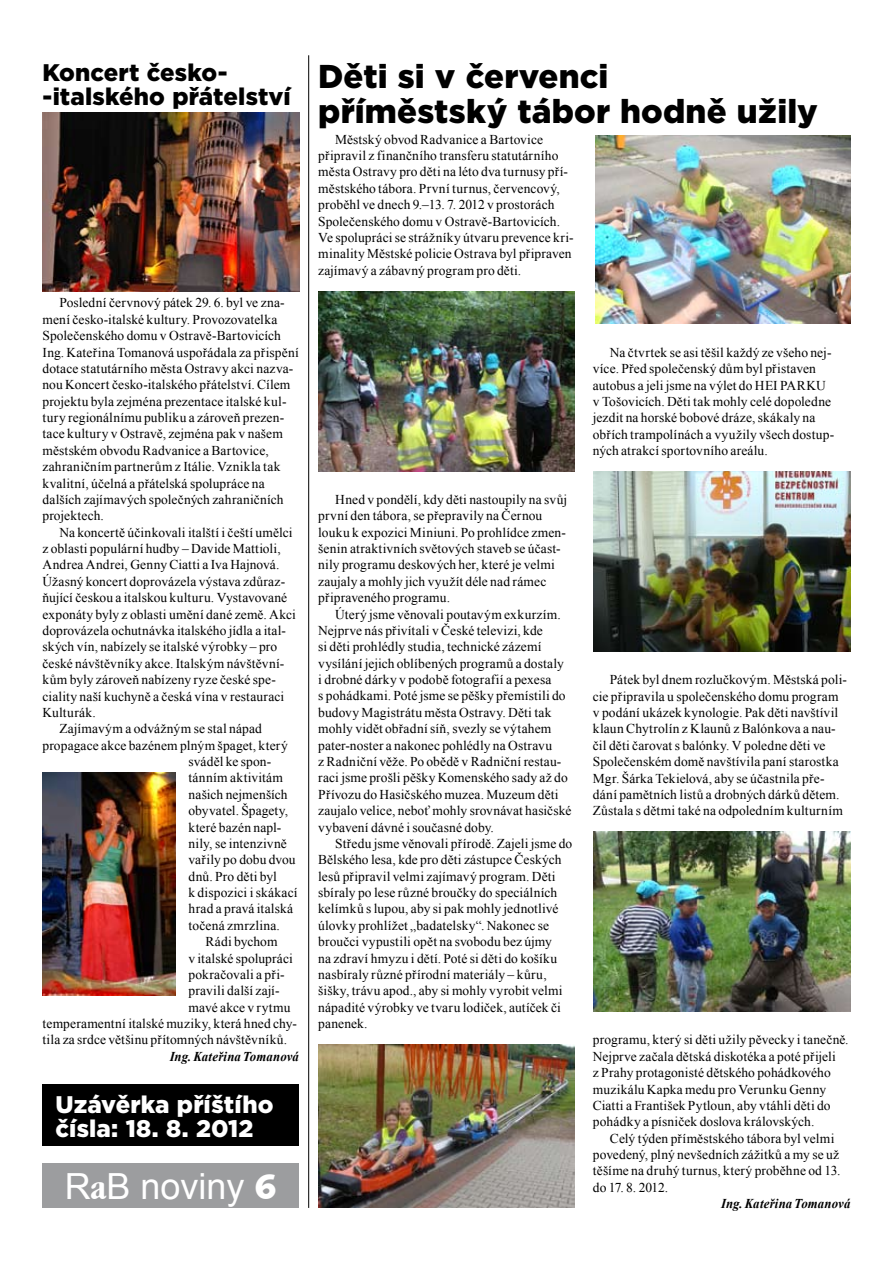
<style>
.page{position:relative;width:893px;height:1263px;background:#fff}
.page>*{position:absolute;margin:0;border:0;box-sizing:border-box;transform-origin:0 0}
.t1{font:36px "Arial";color:#fff}
.t2{font:900 33px/34.5px "Gotham";letter-spacing:.005em;color:#000}
.t3{font:900 24px/24px "Gotham";color:#000}
.t4{font:900 24px/24px "Gotham";letter-spacing:.005em;color:#fff}
.t5{font:13.5px/16.4px "Times New Roman";letter-spacing:.01em;color:#000}
.t6{font:italic 700 13.5px "Times New Roman";letter-spacing:.01em;color:#000;scale:.95 1}
.s1{font-family:"Garmd ITC Bk Cn BTCE Bold Condensed"}
.s2{font-family:"Humanst 531 Blk BTCE Black"}
</style>
<div class="page">
<div style="left:43px;top:1163px;width:256px;height:45px;background:#9c9d9f"></div>
<div style="left:43px;top:1084px;width:256px;height:62px;background:#000"></div>
<img style="left:43px;top:772px;width:133px;height:223px">
<img style="left:43px;top:112px;width:256px;height:179px">
<img style="left:318px;top:291px;width:257px;height:180px">
<img style="left:318px;top:1044px;width:257px;height:164px">
<img style="left:594px;top:831px;width:256px;height:180px">
<img style="left:595px;top:136px;width:255px;height:188px">
<img style="left:594px;top:471px;width:256px;height:180px">
<hr style="left:308px;top:55px;width:1px;height:1153px;background:#000">
<h3 class="t3" style="left:43px;top:60px;width:250px">Koncert česko--italského přátelství</h3>
<p class="t5" style="left:43px;top:295px;width:258px;text-indent:17px">Poslední červnový pátek 29. 6. byl ve zna&shy;mení česko-italské kultury. Provozovatelka Společenského domu v Ostravě-Bartovicích Ing. Kateřina Tomanová uspořádala za přispění dotace statutárního města Ostravy akci nazva&shy;nou Koncert česko-italského přátelství. Cílem projektu byla zejména prezentace italské kul&shy;tury regionálnímu publiku a zároveň prezen&shy;tace kultury v Ostravě, zejména pak v našem městském obvodu Radvanice a Bartovice, zahraničním partnerům z Itálie. Vznikla tak kvalitní, účelná a přátelská spolupráce na dalších zajímavých společných zahraničních projektech.</p>
<p class="t5" style="left:60px;top:524px;width:235px">Na koncertě účinkovali italští i čeští umělci</p>
<p class="t5" style="left:43px;top:540px;width:240px">z oblasti populární hudby – Davide Mattioli,</p>
<p class="t5" style="left:43px;top:557px;width:239px">Andrea Andrei, Genny Ciatti a Iva Hajnová.</p>
<p class="t5" style="left:43px;top:573px;width:244px">Úžasný koncert doprovázela výstava zdůraz-</p>
<p class="t5" style="left:43px;top:589px;width:246px">ňující českou a italskou kulturu. Vystavované</p>
<p class="t5" style="left:43px;top:606px;width:255px">exponáty byly z oblasti umění dané země. Akci</p>
<p class="t5" style="left:43px;top:622px;width:245px">doprovázela ochutnávka italského jídla a ital-</p>
<p class="t5" style="left:43px;top:638px;width:236px">ských vín, nabízely se italské výrobky – pro</p>
<p class="t5" style="left:43px;top:655px;width:243px">české návštěvníky akce. Italským návštěvní-</p>
<p class="t5" style="left:43px;top:671px;width:235px">kům byly zároveň nabízeny ryze české spe-</p>
<p class="t5" style="left:43px;top:688px;width:243px">ciality naší kuchyně a česká vína v restauraci</p>
<p class="t5" style="left:43px;top:704px;width:55px">Kulturák.</p>
<p class="t5" style="left:60px;top:720px;width:204px">Zajímavým a odvážným se stal nápad</p>
<p class="t5" style="left:43px;top:737px;width:247px">propagace akce bazénem plným špaget, který</p>
<p class="t5" style="left:188px;top:753px;width:84px">sváděl ke spon-</p>
<p class="t5" style="left:188px;top:769px;width:96px">tánním aktivitám</p>
<p class="t5" style="left:188px;top:786px;width:101px">našich nejmenších</p>
<p class="t5" style="left:188px;top:802px;width:101px">obyvatel. Špagety,</p>
<p class="t5" style="left:188px;top:819px;width:94px">které bazén napl-</p>
<p class="t5" style="left:188px;top:835px;width:100px">nily, se intenzivně</p>
<p class="t5" style="left:188px;top:851px;width:109px">vařily po dobu dvou</p>
<p class="t5" style="left:188px;top:868px;width:90px">dnů. Pro děti byl</p>
<p class="t5" style="left:188px;top:884px;width:110px">k dispozici i skákací</p>
<p class="t5" style="left:188px;top:900px;width:106px">hrad a pravá italská</p>
<p class="t5" style="left:188px;top:917px;width:93px">točená zmrzlina.</p>
<p class="t5" style="left:206px;top:933px;width:74px">Rádi bychom</p>
<p class="t5" style="left:188px;top:950px;width:106px">v italské spolupráci</p>
<p class="t5" style="left:188px;top:966px;width:98px">pokračovali a při-</p>
<p class="t5" style="left:188px;top:982px;width:92px">pravili další zají-</p>
<p class="t5" style="left:188px;top:999px;width:103px">mavé akce v rytmu</p>
<p class="t5" style="left:43px;top:1015px;width:256px">temperamentní italské muziky, která hned chy-</p>
<p class="t5" style="left:43px;top:1031px;width:246px">tila za srdce většinu přítomných návštěvníků.</p>
<p class="t6" style="left:170px;top:1047px;width:138px">Ing.Kateřina Tomanová</p>
<h3 class="t4" style="left:56px;top:1092px;width:220px">Uzávěrka příštího čísla: 18. 8. 2012</h3>
<h1 class="t1" style="left:65px;top:1163px;width:214px">R<span class="s1">a</span>B noviny <span class="s2">6</span></h1>
<h2 class="t2" style="left:318px;top:59px;width:501px">Děti si v červenci<br>příměstský tábor hodně užily</h2>
<p class="t5" style="left:318px;top:131px;width:257px;text-indent:17px">Městský obvod Radvanice a Bartovice připravil z finančního transferu statutárního města Ostravy pro děti na léto dva turnusy pří&shy;městského tábora. První turnus, červencový, proběhl ve dnech 9.–13. 7. 2012 v prostorách Společenského domu v Ostravě-Bartovicích.<br>Ve spolupráci se strážníky útvaru prevence kri&shy;minality Městské policie Ostrava byl připraven zajímavý a zábavný program pro děti.</p>
<p class="t5" style="left:318px;top:491px;width:251px;text-indent:17px">Hned v pondělí, kdy děti nastoupily na svůj první den tábora, se přepravily na Černou louku k expozici Miniuni. Po prohlídce zmen&shy;šenin atraktivních světových staveb se účast&shy;nily programu deskových her, které je velmi zaujaly a mohly jich využít déle nad rámec připraveného programu.</p>
<p class="t5" style="left:318px;top:606px;width:255px;text-indent:17px">Úterý jsme věnovali poutavým exkurzím.<br>Nejprve nás přivítali v České televizi, kde<br>si děti prohlédly studia, technické zázemí vysílání jejich oblíbených programů a dostaly<br>i drobné dárky v podobě fotografií a pexesa<br>s pohádkami. Poté jsme se pěšky přemístili do budovy Magistrátu města Ostravy. Děti tak mohly vidět obřadní síň, svezly se výtahem pater-noster a nakonec pohlédly na Ostravu<br>z Radniční věže. Po obědě v Radniční restau&shy;raci jsme prošli pěšky Komenského sady až do Přívozu do Hasičského muzea. Muzeum děti zaujalo velice, neboť mohly srovnávat hasičské vybavení dávné i současné doby.</p>
<p class="t5" style="left:318px;top:835px;width:256px;text-indent:17px">Středu jsme věnovali přírodě. Zajeli jsme do Bělského lesa, kde pro děti zástupce Českých lesů připravil velmi zajímavý program. Děti sbíraly po lese různé broučky do speciálních kelímků s lupou, aby si pak mohly jednotlivé úlovky prohlížet „badatelsky“. Nakonec se broučci vypustili opět na svobodu bez újmy<br>na zdraví hmyzu i dětí. Poté si děti do košíku nasbíraly různé přírodní materiály – kůru, šišky, trávu apod., aby si mohly vyrobit velmi nápadité výrobky ve tvaru lodiček, autíček či panenek.</p>
<p class="t5" style="left:593px;top:344px;width:243px;text-indent:17px">Na čtvrtek se asi těšil každý ze všeho nej&shy;více. Před společenský dům byl přistaven autobus a jeli jsme na výlet do HEI PARKU v Tošovicích. Děti tak mohly celé dopoledne jezdit na horské bobové dráze, skákaly na obřích trampolínách a využily všech dostup&shy;ných atrakcí sportovního areálu.</p>
<p class="t5" style="left:593px;top:671px;width:256px;text-indent:17px">Pátek byl dnem rozlučkovým. Městská poli&shy;cie připravila u společenského domu program v podání ukázek kynologie. Pak děti navštívil klaun Chytrolín z Klaunů z Balónkova a nau&shy;čil děti čarovat s balónky. V poledne děti ve Společenském domě navštívila paní starostka Mgr. Šárka Tekielová, aby se účastnila pře&shy;dání pamětních listů a drobných dárků dětem.<br>Zůstala s dětmi také na odpoledním kulturním</p>
<p class="t5" style="left:593px;top:1031px;width:257px">programu, který si děti užily pěvecky i tanečně.<br>Nejprve začala dětská diskotéka a poté přijeli<br>z Prahy protagonisté dětského pohádkového muzikálu Kapka medu pro Verunku Genny Ciatti a František Pytloun, aby vtáhli děti do pohádky a písniček doslova královských.</p>
<p class="t5" style="left:593px;top:1130px;width:249px;text-indent:17px">Celý týden příměstského tábora byl velmi povedený, plný nevšedních zážitků a my se už těšíme na druhý turnus, který proběhne od 13. do 17. 8. 2012.</p>
<p class="t6" style="left:721px;top:1194px;width:138px">Ing.Kateřina Tomanová</p>
</div>
